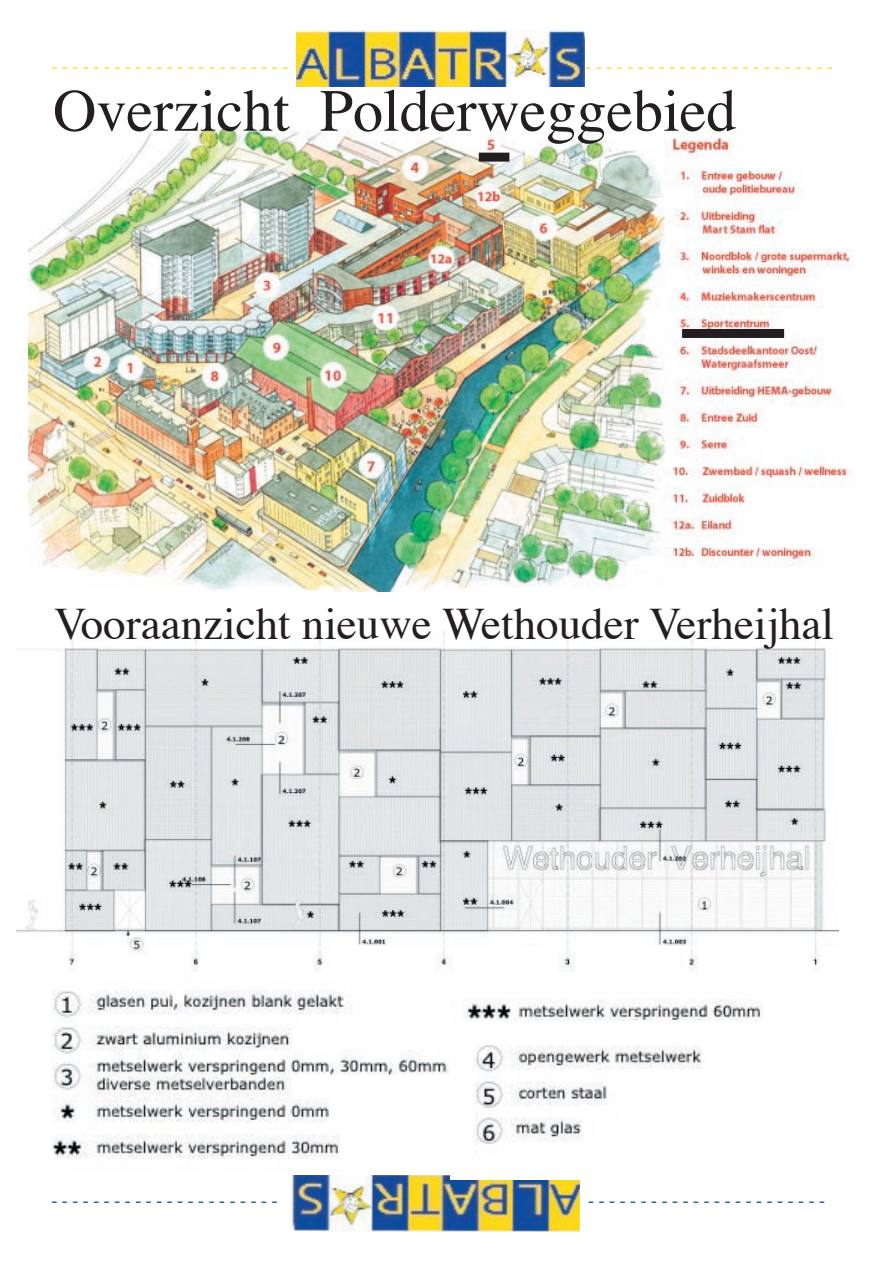
<style>
.page{position:relative;width:893px;height:1263px;background:#fff}
.page>*{position:absolute;margin:0;border:0;box-sizing:border-box;transform-origin:0 0}
.t1{font:60px "Times";color:#231f20}
.t2{font:45px "Times";color:#231f20}
.t3{font:18px "Times";color:#ffda19}
.t4{font:18px "Times";color:#0f4da1}
</style>
<div class="page">
<img style="left:290px;top:1175px;width:290px;height:57px">
<img style="left:297px;top:30px;width:288px;height:56px">
<img style="left:17px;top:630px;width:822px;height:341px">
<img style="left:52px;top:990px;width:397px;height:169px">
<img style="left:29px;top:129px;width:823px;height:462px">
<img style="left:451px;top:999px;width:312px;height:180px">
<div style="left:479px;top:153px;width:30px;height:9px;background:#231f20"></div>
<div style="left:682px;top:329px;width:102px;height:9px;background:#231f20"></div>
<p class="t3" style="left:52px;top:55px;width:238px">- - - - - - - - - - - - - - - - - - - - - - -</p>
<p class="t3" style="left:585px;top:55px;width:249px">- - - - - - - - - - - - - - - - - - - - - - - -</p>
<h1 class="t1" style="left:53px;top:73px;width:685px">Overzicht Polderweggebied</h1>
<h2 class="t2" style="left:54px;top:596px;width:781px">Vooraanzicht nieuwe Wethouder Verheijhal</h2>
<p class="t4" style="left:51px;top:1189px;width:228px">- - - - - - - - - - - - - - - - - - - - - -</p>
<p class="t4" style="left:588px;top:1189px;width:238px">- - - - - - - - - - - - - - - - - - - - - - -</p>
</div>
